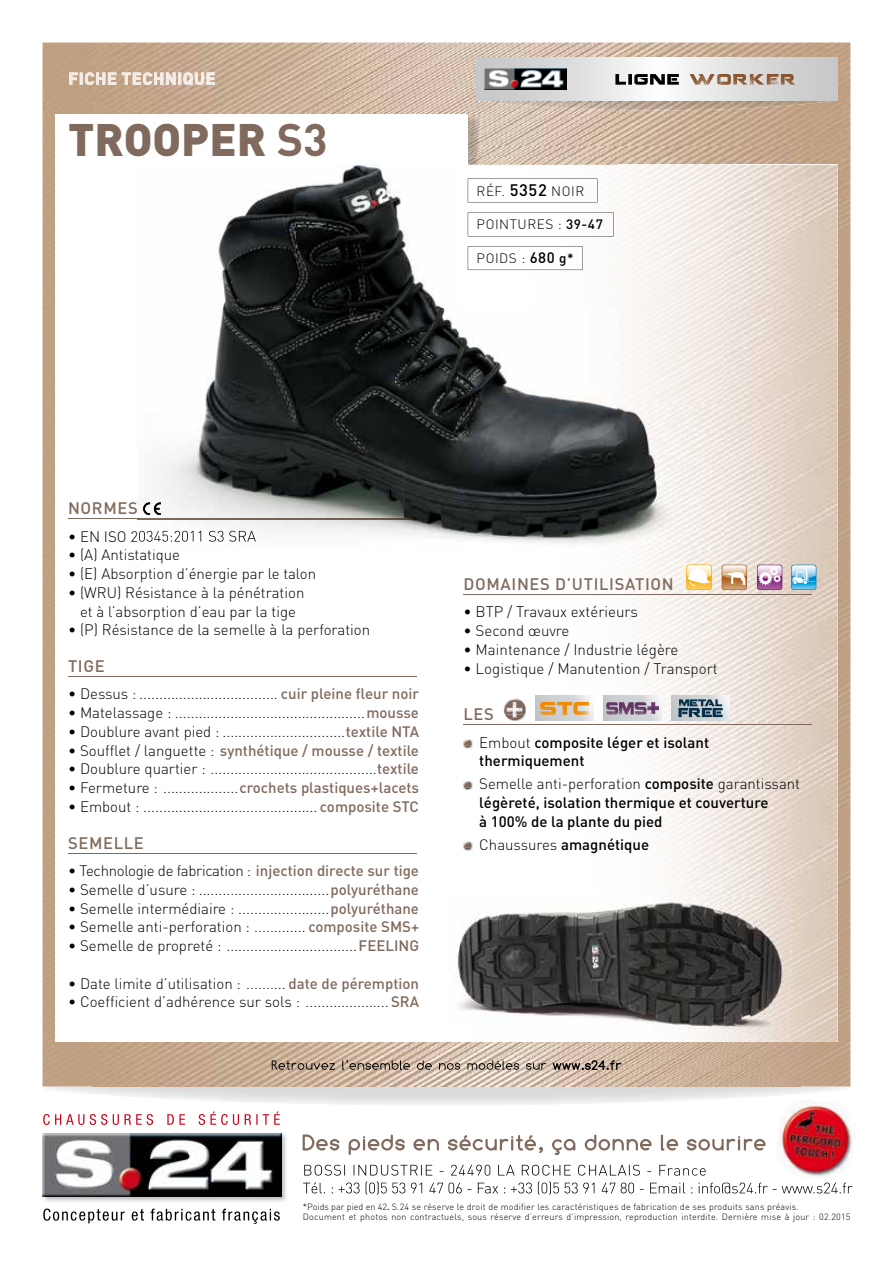
<style>
.page{position:relative;width:893px;height:1263px;background:#fff}
.page>*{position:absolute;margin:0;border:0;box-sizing:border-box;transform-origin:0 0}
.t1{font:900 45px "DIN";color:#806a5d}
.t2{font:500 16.5px "DIN";letter-spacing:.04em;color:#806a5d}
.t3{font:300 15.15px "DIN";color:#000}
.t4{font:300 15px/18.8px "DIN";color:#000;text-align:center}
.t5{font:500 15px/18.8px "DIN";color:#000}
.t6{font:300 15px "DIN";letter-spacing:-.02em;color:#000}
.t7{font:500 15px "DIN";color:#806a5d}
.t8{font:300 13.5px "DIN";letter-spacing:.04em;color:#000}
.t9{font:300 9px/10.8px "DIN";letter-spacing:.02em;color:#000}
.s1{font-weight:700}
.s2{font-weight:500;font-size:16.5px}
.s3{font-weight:500}
.s4{font-weight:500;font-size:15px}
.s5{font-weight:500;color:#806a5d}
.s6{font-weight:300;color:#000}
.s7{font-weight:300}
</style>
<div class="page">
<svg style="left:303px;top:1181px;width:549px;height:14px"></svg>
<svg style="left:304px;top:1165px;width:402px;height:10px"></svg>
<img style="left:42px;top:1133px;width:245px;height:69px">
<img style="left:43px;top:1133px;width:238px;height:63px">
<svg style="left:43px;top:1111px;width:237px;height:14px"></svg>
<svg style="left:43px;top:1208px;width:237px;height:16px"></svg>
<img style="left:776px;top:1119px;width:80px;height:39px">
<img style="left:782px;top:1106px;width:72px;height:71px">
<svg style="left:303px;top:1134px;width:463px;height:21px"></svg>
<img style="left:43px;top:1026px;width:808px;height:80px">
<img style="left:43px;top:43px;width:807px;height:103px">
<div style="left:43px;top:146px;width:49px;height:940px;background:#bfa083"></div>
<img style="left:481px;top:146px;width:369px;height:52px">
<img style="left:801px;top:198px;width:49px;height:888px">
<img style="left:92px;top:1042px;width:709px;height:44px">
<svg style="left:272px;top:1059px;width:349px;height:11px;background:#a79687"></svg>
<img style="left:69px;top:72px;width:146px;height:13px">
<img style="left:476px;top:100px;width:362px;height:11px">
<svg style="left:476px;top:58px;width:362px;height:42px"></svg>
<svg style="left:615px;top:74px;width:64px;height:11px"></svg>
<svg style="left:689px;top:74px;width:106px;height:11px"></svg>
<img style="left:485px;top:68px;width:81px;height:22px">
<img style="left:468px;top:115px;width:13px;height:42px">
<div style="left:55px;top:115px;width:413px;height:50px;background:#fff"></div>
<img style="left:55px;top:165px;width:104px;height:877px">
<img style="left:682px;top:165px;width:156px;height:773px">
<img style="left:159px;top:1026px;width:313px;height:16px">
<img style="left:787px;top:938px;width:51px;height:104px">
<img style="left:472px;top:1041px;width:315px;height:1px">
<img style="left:68px;top:502px;width:69px;height:12px">
<img style="left:70px;top:531px;width:67px;height:11px">
<img style="left:70px;top:548px;width:89px;height:16px">
<hr style="left:68px;top:519px;width:349px;height:1px;background:#806a5d">
<hr style="left:68px;top:676px;width:349px;height:1px;background:#806a5d">
<hr style="left:68px;top:853px;width:349px;height:1px;background:#806a5d">
<hr style="left:463px;top:594px;width:349px;height:1px;background:#806a5d">
<hr style="left:463px;top:724px;width:349px;height:1px;background:#806a5d">
<svg style="left:686px;top:564px;width:26px;height:26px"></svg>
<svg style="left:687px;top:565px;width:24px;height:24px"></svg>
<svg style="left:722px;top:565px;width:25px;height:25px"></svg>
<svg style="left:722px;top:565px;width:24px;height:24px"></svg>
<svg style="left:757px;top:565px;width:25px;height:25px"></svg>
<svg style="left:758px;top:565px;width:24px;height:24px"></svg>
<svg style="left:791px;top:565px;width:25px;height:25px"></svg>
<svg style="left:792px;top:565px;width:24px;height:24px"></svg>
<img style="left:503px;top:698px;width:23px;height:23px">
<img style="left:504px;top:700px;width:21px;height:20px">
<svg style="left:507px;top:699px;width:15px;height:18px"></svg>
<svg style="left:535px;top:696px;width:58px;height:24px"></svg>
<svg style="left:540px;top:702px;width:49px;height:13px"></svg>
<svg style="left:603px;top:696px;width:59px;height:24px"></svg>
<svg style="left:606px;top:702px;width:53px;height:12px"></svg>
<svg style="left:671px;top:696px;width:59px;height:24px"></svg>
<svg style="left:678px;top:699px;width:45px;height:18px"></svg>
<svg style="left:463px;top:739px;width:10px;height:10px"></svg>
<svg style="left:463px;top:781px;width:10px;height:9px"></svg>
<svg style="left:463px;top:841px;width:10px;height:10px"></svg>
<img style="left:446px;top:897px;width:346px;height:144px">
<img style="left:137px;top:157px;width:587px;height:392px">
<img style="left:137px;top:157px;width:331px;height:8px">
<img style="left:137px;top:519px;width:280px;height:1px">
<svg style="left:143px;top:502px;width:18px;height:13px"></svg>
<img style="left:137px;top:531px;width:119px;height:11px">
<img style="left:137px;top:548px;width:43px;height:1px">
<svg style="left:468px;top:179px;width:129px;height:23px"></svg>
<svg style="left:468px;top:246px;width:115px;height:24px"></svg>
<svg style="left:468px;top:213px;width:146px;height:23px"></svg>
<h1 class="t1" style="left:68px;top:110px;width:261px">TROOPER <span class="s1">S3</span></h1>
<p class="t8" style="left:477px;top:183px;width:109px">RÉF. <span class="s2">5352</span> NOIR</p>
<p class="t8" style="left:477px;top:215px;width:128px">POINTURES : <span class="s3">39-47</span></p>
<p class="t8" style="left:477px;top:250px;width:99px">POIDS : <span class="s4">680</span> <span class="s3">g*</span></p>
<p class="t2" style="left:68px;top:498px;width:71px">NORMES</p>
<p class="t4" style="left:68px;top:545px;width:114px">• (A) Antistatique</p>
<p class="t4" style="left:68px;top:564px;width:250px">• (E) Absorption d’énergie par le talon</p>
<p class="t4" style="left:68px;top:583px;width:238px">• (WRU) Résistance à la pénétration et à l’absorption d’eau par la tige</p>
<p class="t4" style="left:68px;top:620px;width:304px">• (P) Résistance de la semelle à la perforation</p>
<p class="t2" style="left:68px;top:656px;width:38px">TIGE</p>
<p class="t4" style="left:68px;top:684px;width:352px">• Dessus : ................................... <span class="s5">cuir pleine fleur noir</span></p>
<p class="t4" style="left:68px;top:703px;width:353px">• Matelassage : ................................................<span class="s5">mousse</span></p>
<p class="t4" style="left:68px;top:722px;width:352px">• Doublure avant pied : ...............................<span class="s5">textile NTA</span></p>
<p class="t7" style="left:68px;top:741px;width:353px"><span class="s6">• Soufflet / languette :</span> synthétique / mousse / textile</p>
<p class="t4" style="left:68px;top:759px;width:352px">• Doublure quartier : ..........................................<span class="s5">textile</span></p>
<p class="t4" style="left:68px;top:778px;width:353px">• Fermeture : ...................<span class="s5">crochets plastiques+lacets</span></p>
<p class="t4" style="left:68px;top:797px;width:352px">• Embout : ............................................ <span class="s5">composite STC</span></p>
<p class="t2" style="left:68px;top:832px;width:77px">SEMELLE</p>
<p class="t6" style="left:68px;top:861px;width:353px">• Technologie de fabrication : <span class="s5">injection directe sur tige</span></p>
<p class="t4" style="left:68px;top:880px;width:352px">• Semelle d’usure : .................................<span class="s5">polyuréthane</span></p>
<p class="t4" style="left:68px;top:898px;width:352px">• Semelle intermédiaire : .......................<span class="s5">polyuréthane</span></p>
<p class="t4" style="left:68px;top:917px;width:352px">• Semelle anti-perforation : ............. <span class="s5">composite SMS+</span></p>
<p class="t4" style="left:68px;top:936px;width:353px">• Semelle de propreté : .................................<span class="s5">FEELING</span></p>
<p class="t4" style="left:68px;top:973px;width:353px">• Date limite d’utilisation : .......... <span class="s5">date de péremption</span></p>
<p class="t4" style="left:68px;top:992px;width:353px">• Coefficient d’adhérence sur sols : .....................<span class="s5">SRA</span></p>
<p class="t2" style="left:463px;top:573px;width:212px">DOMAINES D’UTILISATION</p>
<p class="t3" style="left:463px;top:603px;width:176px">• BTP / Travaux extérieurs</p>
<p class="t3" style="left:463px;top:621px;width:108px">• Second œuvre</p>
<p class="t3" style="left:463px;top:640px;width:216px">• Maintenance / Industrie légère</p>
<p class="t3" style="left:463px;top:659px;width:256px">• Logistique / Manutention / Transport</p>
<p class="t2" style="left:463px;top:704px;width:32px">LES</p>
<p class="t5" style="left:479px;top:732px;width:231px"><span class="s7">Embout</span> composite léger et isolant thermiquement</p>
<p class="t5" style="left:479px;top:774px;width:322px"><span class="s7">Semelle anti-perforation</span> composite <span class="s7">garantissant </span>légèreté, isolation thermique et couverture<br>à 100% de la plante du pied</p>
<p class="t5" style="left:479px;top:834px;width:171px"><span class="s7">Chaussures</span> amagnétique</p>
<p class="t9" style="left:303px;top:1201px;width:549px">*Poids par pied en 42<span class="s3">.</span> S.24 se réserve le droit de modifier les caractéristiques de fabrication de ses produits sans préavis.<br>Document et photos non contractuels, sous réserve d’erreurs d’impression, reproduction interdite. Dernière mise à jour : 02.2015</p>
</div>
